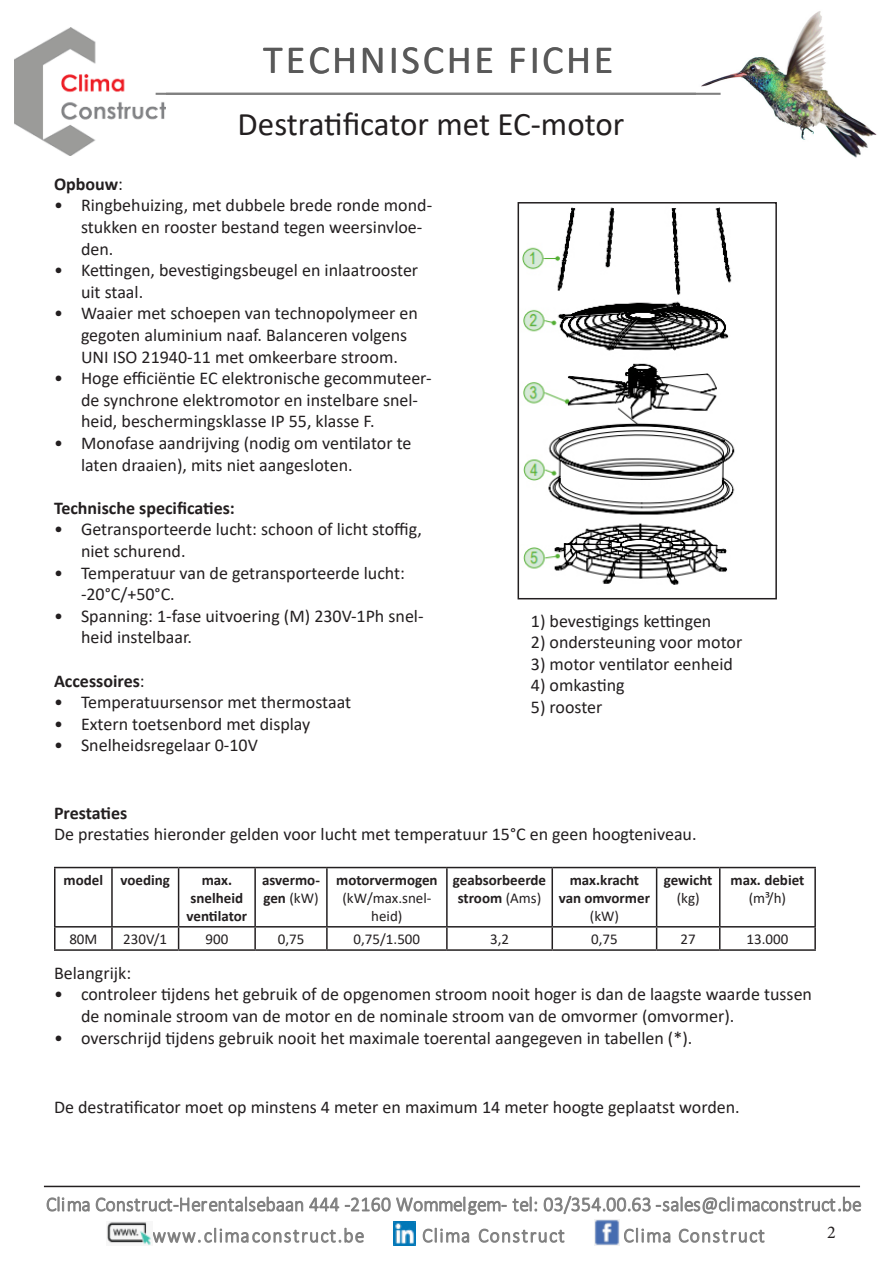
<style>
.page{position:relative;width:893px;height:1263px;background:#fff}
.page>*{position:absolute;margin:0;border:0;box-sizing:border-box;transform-origin:0 0}
.t1{font:40.2px "Calibri";letter-spacing:.065em;color:#595959}
.t2{font:33px "Calibri";letter-spacing:-.005em;color:#231f20}
.t3{font:18px/21.6px "Calibri";color:#231f20}
.t4{font:700 18px "Calibri";color:#231f20}
.t5{font:18px "Minion Pro";color:#231f20}
.t6{font:700 15px/18px "Calibri";color:#231f20;text-align:center}
.t7{font:15px/18px "Calibri";color:#231f20;text-align:center}
.s1{font-weight:400}
.s2{font-weight:700}
</style>
<div class="page">
<img style="left:15px;top:28px;width:151px;height:127px">
<img style="left:696px;top:11px;width:181px;height:147px">
<svg style="left:153px;top:1227px;width:211px;height:16px"></svg>
<svg style="left:423px;top:1227px;width:46px;height:16px"></svg>
<svg style="left:479px;top:1228px;width:86px;height:15px"></svg>
<svg style="left:624px;top:1227px;width:46px;height:16px"></svg>
<svg style="left:679px;top:1228px;width:86px;height:15px"></svg>
<svg style="left:394px;top:1222px;width:22px;height:23px"></svg>
<svg style="left:595px;top:1219px;width:24px;height:26px"></svg>
<svg style="left:107px;top:1222px;width:44px;height:23px"></svg>
<svg style="left:47px;top:1196px;width:43px;height:16px"></svg>
<svg style="left:96px;top:1196px;width:207px;height:16px"></svg>
<svg style="left:309px;top:1196px;width:228px;height:19px"></svg>
<svg style="left:544px;top:1195px;width:317px;height:20px"></svg>
<hr style="left:156px;top:93px;width:565px;height:2px;background:#808080">
<hr style="left:44px;top:1186px;width:816px;height:1px;background:#231f20">
<img style="left:522px;top:207px;width:213px;height:378px">
<div style="left:518px;top:202px;width:259px;height:397px;border:2px solid #231f20"></div>
<hr style="left:54px;top:867px;width:58px;height:1px;background:#231f20">
<hr style="left:54px;top:868px;width:2px;height:58px;background:#231f20">
<hr style="left:112px;top:867px;width:67px;height:1px;background:#231f20">
<hr style="left:111px;top:868px;width:2px;height:58px;background:#231f20">
<hr style="left:179px;top:867px;width:76px;height:1px;background:#231f20">
<hr style="left:178px;top:868px;width:1px;height:58px;background:#231f20">
<hr style="left:255px;top:867px;width:72px;height:1px;background:#231f20">
<hr style="left:254px;top:868px;width:2px;height:58px;background:#231f20">
<hr style="left:327px;top:867px;width:120px;height:1px;background:#231f20">
<hr style="left:326px;top:868px;width:2px;height:58px;background:#231f20">
<hr style="left:447px;top:867px;width:105px;height:1px;background:#231f20">
<hr style="left:446px;top:868px;width:2px;height:58px;background:#231f20">
<hr style="left:552px;top:867px;width:105px;height:1px;background:#231f20">
<hr style="left:551px;top:868px;width:2px;height:58px;background:#231f20">
<hr style="left:657px;top:867px;width:63px;height:1px;background:#231f20">
<hr style="left:656px;top:868px;width:1px;height:58px;background:#231f20">
<hr style="left:720px;top:867px;width:96px;height:1px;background:#231f20">
<hr style="left:719px;top:868px;width:1px;height:58px;background:#231f20">
<hr style="left:814px;top:868px;width:2px;height:58px;background:#231f20">
<hr style="left:54px;top:926px;width:58px;height:1px;background:#231f20">
<hr style="left:54px;top:927px;width:2px;height:22px;background:#231f20">
<hr style="left:112px;top:926px;width:67px;height:1px;background:#231f20">
<hr style="left:111px;top:927px;width:2px;height:22px;background:#231f20">
<hr style="left:179px;top:926px;width:76px;height:1px;background:#231f20">
<svg style="left:178px;top:927px;width:1px;height:22px"></svg>
<hr style="left:255px;top:926px;width:72px;height:1px;background:#231f20">
<hr style="left:254px;top:927px;width:2px;height:22px;background:#231f20">
<hr style="left:327px;top:926px;width:120px;height:1px;background:#231f20">
<hr style="left:326px;top:927px;width:2px;height:22px;background:#231f20">
<hr style="left:447px;top:926px;width:105px;height:1px;background:#231f20">
<hr style="left:446px;top:927px;width:2px;height:22px;background:#231f20">
<hr style="left:552px;top:926px;width:105px;height:1px;background:#231f20">
<hr style="left:551px;top:927px;width:2px;height:22px;background:#231f20">
<hr style="left:657px;top:926px;width:63px;height:1px;background:#231f20">
<svg style="left:656px;top:927px;width:1px;height:22px"></svg>
<hr style="left:720px;top:926px;width:96px;height:1px;background:#231f20">
<svg style="left:719px;top:927px;width:1px;height:22px"></svg>
<hr style="left:814px;top:927px;width:2px;height:22px;background:#231f20">
<hr style="left:54px;top:949px;width:58px;height:2px;background:#231f20">
<hr style="left:112px;top:949px;width:67px;height:2px;background:#231f20">
<hr style="left:179px;top:949px;width:76px;height:2px;background:#231f20">
<hr style="left:255px;top:949px;width:72px;height:2px;background:#231f20">
<hr style="left:327px;top:949px;width:120px;height:2px;background:#231f20">
<hr style="left:447px;top:949px;width:105px;height:2px;background:#231f20">
<hr style="left:552px;top:949px;width:105px;height:2px;background:#231f20">
<hr style="left:657px;top:949px;width:63px;height:2px;background:#231f20">
<hr style="left:720px;top:949px;width:96px;height:2px;background:#231f20">
<p class="t1" style="left:263px;top:32px;width:352px">TECHNISCHE FICHE</p>
<p class="t2" style="left:238px;top:101px;width:388px">Destratificator met EC-motor</p>
<p class="t4" style="left:54px;top:171px;width:71px">Opbouw<span class="s1">:</span></p>
<p class="t3" style="left:81px;top:194px;width:353px;text-indent:-27px">• Ringbehuizing, met dubbele brede ronde mond&shy;stukken en rooster bestand tegen weersinvloe&shy;den.</p>
<p class="t3" style="left:81px;top:259px;width:339px;text-indent:-27px">• Kettingen, bevestigingsbeugel en inlaatrooster uit staal.</p>
<p class="t3" style="left:81px;top:302px;width:339px;text-indent:-27px">• Waaier met schoepen van technopolymeer en gegoten aluminium naaf. Balanceren volgens<br>UNI ISO 21940-11 met omkeerbare stroom.</p>
<p class="t3" style="left:81px;top:367px;width:352px;text-indent:-27px">• Hoge efficiëntie EC elektronische gecommuteer&shy;de synchrone elektromotor en instelbare snel&shy;heid, beschermingsklasse IP 55, klasse F.</p>
<p class="t3" style="left:81px;top:432px;width:332px;text-indent:-27px">• Monofase aandrijving (nodig om ventilator te laten draaien), mits niet aangesloten.</p>
<p class="t4" style="left:54px;top:495px;width:182px">Technische specificaties:</p>
<p class="t3" style="left:81px;top:518px;width:342px;text-indent:-27px">• Getransporteerde lucht: schoon of licht stoffig, niet schurend.</p>
<p class="t3" style="left:81px;top:561px;width:326px;text-indent:-27px">• Temperatuur van de getransporteerde lucht: -20°C/+50°C.</p>
<p class="t3" style="left:81px;top:604px;width:344px;text-indent:-27px">• Spanning: 1-fase uitvoering (M) 230V-1Ph snel&shy;heid instelbaar.</p>
<p class="t4" style="left:54px;top:668px;width:92px">Accessoires<span class="s1">:</span></p>
<p class="t3" style="left:54px;top:691px;width:299px">• Temperatuursensor met thermostaat</p>
<p class="t3" style="left:54px;top:712px;width:258px">• Extern toetsenbord met display</p>
<p class="t3" style="left:54px;top:734px;width:205px">• Snelheidsregelaar 0-10V</p>
<p class="t3" style="left:531px;top:609px;width:182px">1) bevestigings kettingen</p>
<p class="t3" style="left:531px;top:631px;width:213px">2) ondersteuning voor motor</p>
<p class="t3" style="left:531px;top:652px;width:204px">3) motor ventilator eenheid</p>
<p class="t3" style="left:531px;top:674px;width:95px">4) omkasting</p>
<p class="t3" style="left:531px;top:696px;width:73px">5) rooster</p>
<p class="t4" style="left:54px;top:800px;width:75px">Prestaties</p>
<p class="t3" style="left:54px;top:823px;width:644px">De prestaties hieronder gelden voor lucht met temperatuur 15°C en geen hoogteniveau.</p>
<p class="t6" style="left:64px;top:871px;width:41px">model</p>
<p class="t6" style="left:121px;top:871px;width:51px">voeding</p>
<p class="t6" style="left:187px;top:871px;width:62px">max. snelheid ventilator</p>
<p class="t6" style="left:262px;top:871px;width:59px;text-align:left">asvermo&shy;gen <span class="s1">(kW)</span></p>
<p class="t7" style="left:336px;top:870px;width:103px"><span class="s2">motorvermogen </span>(kW/max.snel&shy;heid)</p>
<p class="t6" style="left:453px;top:871px;width:95px">geabsorbeerde stroom <span class="s1">(Ams)</span></p>
<p class="t6" style="left:559px;top:871px;width:93px">max.kracht van omvormer <span class="s1">(kW)</span></p>
<p class="t6" style="left:664px;top:871px;width:50px">gewicht <span class="s1">(kg)</span></p>
<p class="t6" style="left:731px;top:871px;width:75px">max. debiet <span class="s1">(m³/h)</span></p>
<p class="t7" style="left:69px;top:930px;width:30px">80M</p>
<p class="t7" style="left:123px;top:930px;width:45px">230V/1</p>
<p class="t7" style="left:205px;top:930px;width:24px">900</p>
<p class="t7" style="left:278px;top:930px;width:28px">0,75</p>
<p class="t7" style="left:354px;top:930px;width:68px">0,75/1.500</p>
<p class="t7" style="left:490px;top:930px;width:20px">3,2</p>
<p class="t7" style="left:591px;top:930px;width:28px">0,75</p>
<p class="t7" style="left:681px;top:930px;width:17px">27</p>
<p class="t7" style="left:747px;top:930px;width:43px">13.000</p>
<p class="t3" style="left:54px;top:961px;width:79px">Belangrijk:</p>
<p class="t3" style="left:81px;top:983px;width:733px;text-indent:-27px">• controleer tijdens het gebruik of de opgenomen stroom nooit hoger is dan de laagste waarde tussen de nominale stroom van de motor en de nominale stroom van de omvormer (omvormer).</p>
<p class="t3" style="left:54px;top:1026px;width:640px">• overschrijd tijdens gebruik nooit het maximale toerental aangegeven in tabellen (*).</p>
<p class="t3" style="left:54px;top:1096px;width:687px">De destratificator moet op minstens 4 meter en maximum 14 meter hoogte geplaatst worden.</p>
<p class="t5" style="left:827px;top:1220px;width:10px">2</p>
</div>
